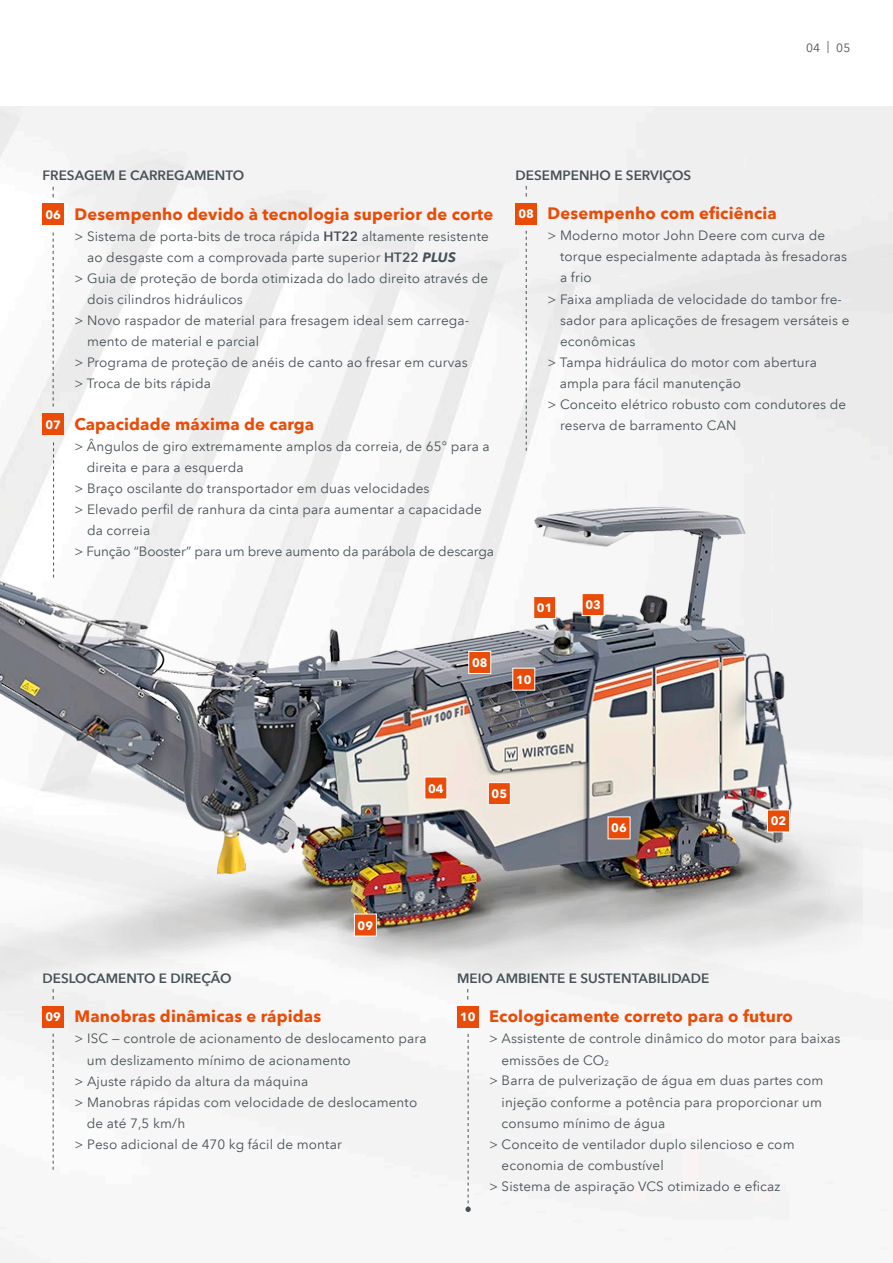
<style>
.page{position:relative;width:893px;height:1263px;background:#fff}
.page>*{position:absolute;margin:0;border:0;box-sizing:border-box;transform-origin:0 0}
.t1{font:700 16.5px "Avenir Next LT Pro";letter-spacing:.01em;color:#e84c08}
.t2{font:13.5px "Avenir Next LT Pro";letter-spacing:.01em;color:#465257}
.t3{font:600 13.5px "Avenir Next LT Pro";color:#465257}
.t4{font:13.5px "Avenir Next LT Pro";letter-spacing:-.01em;color:#465257}
.t5{font:700 12px "Avenir Next LT Pro";color:#fff}
.t6{font:12px "Avenir Next LT Pro";color:#465257}
.s1{font-weight:600}
.s2{font-weight:700;font-style:italic}
.s3{font-style:inherit}
</style>
<div class="page">
<div style="left:0;top:106px;width:893px;height:1157px;background:#f3f3f3"></div>
<img style="left:0;top:293px;width:863px;height:779px">
<svg style="left:53px;top:442px;width:1px;height:135px"></svg>
<div style="left:43px;top:204px;width:21px;height:21px;background:#e84c08"></div>
<svg style="left:53px;top:233px;width:1px;height:173px"></svg>
<div style="left:516px;top:203px;width:21px;height:21px;background:#e84c08"></div>
<svg style="left:526px;top:231px;width:1px;height:220px"></svg>
<div style="left:457px;top:1006px;width:21px;height:21px;background:#e84c08"></div>
<svg style="left:465px;top:1034px;width:6px;height:178px"></svg>
<div style="left:43px;top:1006px;width:21px;height:21px;background:#e84c08"></div>
<svg style="left:53px;top:1034px;width:1px;height:136px"></svg>
<svg style="left:424px;top:776px;width:24px;height:24px"></svg>
<svg style="left:512px;top:667px;width:23px;height:24px"></svg>
<svg style="left:354px;top:913px;width:23px;height:24px"></svg>
<svg style="left:581px;top:593px;width:24px;height:23px"></svg>
<svg style="left:488px;top:782px;width:23px;height:23px"></svg>
<svg style="left:468px;top:651px;width:23px;height:23px"></svg>
<svg style="left:533px;top:596px;width:23px;height:23px"></svg>
<svg style="left:767px;top:809px;width:23px;height:24px"></svg>
<svg style="left:607px;top:816px;width:24px;height:24px"></svg>
<div style="left:43px;top:414px;width:21px;height:21px;background:#e84c08"></div>
<p class="t6" style="left:806px;top:40px;width:46px">04 | 05</p>
<p class="t3" style="left:43px;top:167px;width:203px">FRESAGEM E CARREGAMENTO</p>
<p class="t1" style="left:74px;top:204px;width:420px">Desempenho devido à tecnologia superior de corte</p>
<p class="t2" style="left:74px;top:228px;width:416px">&gt; Sistema de porta-bits de troca rápida <span class="s1">HT22</span> altamente resistente</p>
<p class="t2" style="left:87px;top:249px;width:370px">ao desgaste com a comprovada parte superior <span class="s1">HT22</span> <span class="s2">PLUS</span></p>
<p class="t2" style="left:74px;top:270px;width:415px">&gt; Guia de proteção de borda otimizada do lado direito através de</p>
<p class="t2" style="left:87px;top:291px;width:157px">dois cilindros hidráulicos</p>
<p class="t2" style="left:74px;top:312px;width:396px">&gt; Novo raspador de material para fresagem ideal sem carrega-</p>
<p class="t2" style="left:87px;top:334px;width:174px">mento de material e parcial</p>
<p class="t2" style="left:74px;top:355px;width:395px">&gt; Programa de proteção de anéis de canto ao fresar em curvas</p>
<p class="t2" style="left:74px;top:376px;width:138px">&gt; Troca de bits rápida</p>
<p class="t1" style="left:74px;top:414px;width:241px">Capacidade máxima de carga</p>
<p class="t2" style="left:74px;top:438px;width:417px">&gt; Ângulos de giro extremamente amplos da correia, de 65° para a</p>
<p class="t2" style="left:87px;top:459px;width:158px">direita e para a esquerda</p>
<p class="t2" style="left:74px;top:480px;width:357px">&gt; Braço oscilante do transportador em duas velocidades</p>
<p class="t2" style="left:74px;top:501px;width:409px">&gt; Elevado perfil de ranhura da cinta para aumentar a capacidade</p>
<p class="t2" style="left:87px;top:522px;width:65px">da correia</p>
<p class="t4" style="left:74px;top:544px;width:421px">&gt; Função “Booster” para um breve aumento da parábola de descarga</p>
<p class="t5" style="left:45px;top:207px;width:17px">06</p>
<p class="t5" style="left:45px;top:417px;width:17px">07</p>
<p class="t5" style="left:472px;top:655px;width:17px">08</p>
<p class="t3" style="left:516px;top:167px;width:177px">DESEMPENHO E SERVIÇOS</p>
<p class="t1" style="left:547px;top:204px;width:231px">Desempenho com eficiência</p>
<p class="t2" style="left:547px;top:228px;width:279px">&gt; Moderno motor John Deere com curva de</p>
<p class="t2" style="left:560px;top:249px;width:289px">torque especialmente adaptada às fresadoras</p>
<p class="t2" style="left:560px;top:270px;width:33px">a frio</p>
<p class="t2" style="left:547px;top:291px;width:296px">&gt; Faixa ampliada de velocidade do tambor fre-</p>
<p class="t2" style="left:560px;top:312px;width:291px">sador para aplicações de fresagem versáteis e</p>
<p class="t2" style="left:560px;top:333px;width:77px">econômicas</p>
<p class="t2" style="left:547px;top:354px;width:271px">&gt; Tampa hidráulica do motor com abertura</p>
<p class="t2" style="left:560px;top:375px;width:183px">ampla para fácil manutenção</p>
<p class="t2" style="left:547px;top:396px;width:300px">&gt; Conceito elétrico robusto com condutores de</p>
<p class="t2" style="left:560px;top:417px;width:178px">reserva de barramento CAN</p>
<p class="t5" style="left:518px;top:207px;width:17px">08</p>
<p class="t5" style="left:537px;top:600px;width:17px">01</p>
<p class="t5" style="left:516px;top:672px;width:17px">10</p>
<p class="t5" style="left:585px;top:598px;width:17px">03</p>
<p class="t5" style="left:358px;top:918px;width:17px">09</p>
<p class="t5" style="left:428px;top:781px;width:17px">04</p>
<p class="t5" style="left:492px;top:787px;width:17px">05</p>
<p class="t5" style="left:611px;top:821px;width:17px">06</p>
<p class="t5" style="left:771px;top:814px;width:17px">02</p>
<p class="t3" style="left:43px;top:969px;width:191px">DESLOCAMENTO E DIREÇÃO</p>
<p class="t1" style="left:74px;top:1006px;width:248px">Manobras dinâmicas e rápidas</p>
<p class="t2" style="left:74px;top:1031px;width:354px">&gt; ISC — controle de acionamento de deslocamento para</p>
<p class="t2" style="left:87px;top:1052px;width:266px">um deslizamento mínimo de acionamento</p>
<p class="t2" style="left:74px;top:1073px;width:235px">&gt; Ajuste rápido da altura da máquina</p>
<p class="t2" style="left:74px;top:1094px;width:344px">&gt; Manobras rápidas com velocidade de deslocamento</p>
<p class="t2" style="left:87px;top:1115px;width:100px">de até 7,5 km/h</p>
<p class="t2" style="left:74px;top:1136px;width:269px">&gt; Peso adicional de <span class="s3">470 kg</span> fácil de montar</p>
<p class="t5" style="left:45px;top:1010px;width:17px">09</p>
<p class="t3" style="left:457px;top:969px;width:254px">MEIO AMBIENTE E SUSTENTABILIDADE</p>
<p class="t1" style="left:489px;top:1006px;width:305px">Ecologicamente correto para o futuro</p>
<p class="t2" style="left:489px;top:1031px;width:353px">&gt; Assistente de controle dinâmico do motor para baixas</p>
<p class="t2" style="left:501px;top:1052px;width:109px">emissões de CO<sub>2</sub></p>
<p class="t2" style="left:489px;top:1073px;width:336px">&gt; Barra de pulverização de água em duas partes com</p>
<p class="t2" style="left:502px;top:1094px;width:322px">injeção conforme a potência para proporcionar um</p>
<p class="t2" style="left:502px;top:1115px;width:165px">consumo mínimo de água</p>
<p class="t2" style="left:489px;top:1136px;width:307px">&gt; Conceito de ventilador duplo silencioso e com</p>
<p class="t2" style="left:502px;top:1157px;width:164px">economia de combustível</p>
<p class="t2" style="left:489px;top:1178px;width:293px">&gt; Sistema de aspiração VCS otimizado e eficaz</p>
<p class="t5" style="left:460px;top:1010px;width:17px">10</p>
</div>
